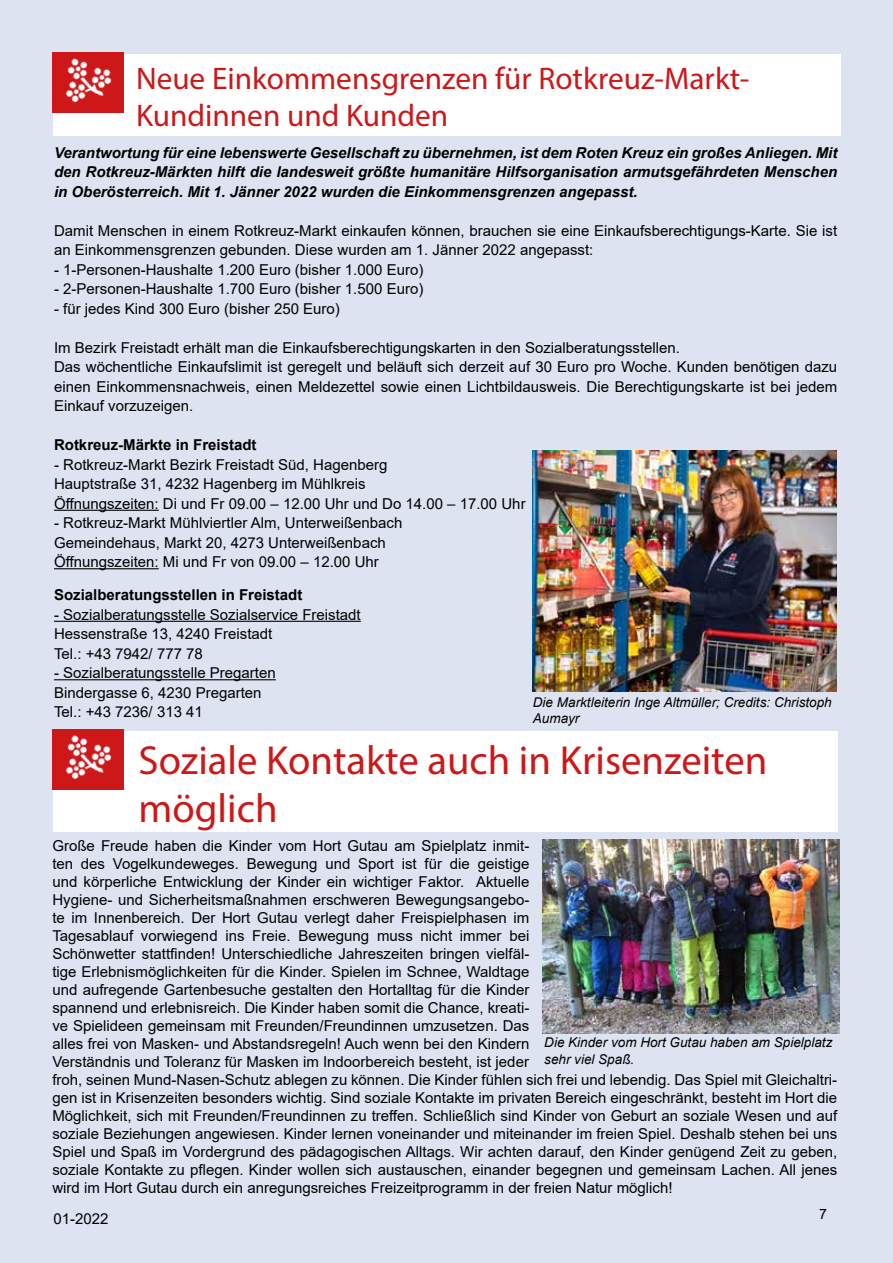
<style>
.page{position:relative;width:893px;height:1263px;background:#dee3f2}
.page>*{position:absolute;margin:0;border:0;box-sizing:border-box;transform-origin:0 0}
.t1{font:40.65px/48.9px "Myriad Pro";color:#cd1719}
.t2{font:31.35px/37.7px "Myriad Pro";color:#cd1719}
.t3{font:15px/18px "Arial";color:#000}
.t4{font:italic 700 15px/19.5px "Arial";color:#000;text-align:justify}
.t5{font:700 15px "Arial";color:#000}
.t6{font:14.25px "Arial";color:#000}
.t7{font:italic 13.5px/16.2px "Arial";color:#000}
</style>
<div class="page">
<div style="left:53px;top:54px;width:787px;height:82px;background:#fff"></div>
<div style="left:53px;top:53px;width:71px;height:60px;background:#cd1719"></div>
<img style="left:53px;top:52px;width:69px;height:51px">
<hr style="left:54px;top:510px;width:105px;height:1px;background:#000">
<hr style="left:54px;top:568px;width:105px;height:1px;background:#000">
<hr style="left:54px;top:621px;width:307px;height:1px;background:#000">
<hr style="left:54px;top:679px;width:222px;height:1px;background:#000">
<img style="left:533px;top:451px;width:303px;height:240px">
<div style="left:53px;top:731px;width:784px;height:101px;background:#fff"></div>
<div style="left:53px;top:729px;width:71px;height:61px;background:#cd1719"></div>
<img style="left:66px;top:735px;width:46px;height:45px">
<img style="left:542px;top:840px;width:298px;height:193px">
<h2 class="t2" style="left:136px;top:59px;width:615px">Neue Einkommensgrenzen für Rotkreuz-Markt-<br>Kundinnen und Kunden</h2>
<p class="t4" style="left:54px;top:143px;width:785px">Verantwortung für eine lebenswerte Gesellschaft zu übernehmen, ist dem Roten Kreuz ein großes Anliegen. Mit den Rotkreuz-Märkten hilft die landesweit größte humanitäre Hilfsorganisation armutsgefährdeten Menschen in Oberösterreich. Mit 1. Jänner 2022 wurden die Einkommensgrenzen angepasst.</p>
<p class="t3" style="left:54px;top:221px;width:785px;line-height:19.5px">Damit Menschen in einem Rotkreuz-Markt einkaufen können, brauchen sie eine Einkaufsberechtigungs-Karte. Sie ist an Einkommensgrenzen gebunden. Diese wurden am 1. Jänner 2022 angepasst:</p>
<p class="t3" style="left:54px;top:260px;width:371px">- 1-Personen-Haushalte 1.200 Euro (bisher 1.000 Euro)</p>
<p class="t3" style="left:54px;top:280px;width:371px">- 2-Personen-Haushalte 1.700 Euro (bisher 1.500 Euro)</p>
<p class="t3" style="left:54px;top:299px;width:287px">- für jedes Kind 300 Euro (bisher 250 Euro)</p>
<p class="t3" style="left:54px;top:338px;width:785px;line-height:19.5px">Im Bezirk Freistadt erhält man die Einkaufsberechtigungskarten in den Sozialberatungsstellen.<br>Das wöchentliche Einkaufslimit ist geregelt und beläuft sich derzeit auf 30 Euro pro Woche. Kunden benötigen dazu einen Einkommensnachweis, einen Meldezettel sowie einen Lichtbildausweis. Die Berechtigungskarte ist bei jedem Einkauf vorzuzeigen.</p>
<p class="t5" style="left:54px;top:434px;width:204px">Rotkreuz-Märkte in Freistadt</p>
<p class="t3" style="left:54px;top:455px;width:473px;line-height:19.5px">- Rotkreuz-Markt Bezirk Freistadt Süd, Hagenberg<br>Hauptstraße 31, 4232 Hagenberg im Mühlkreis<br>Öffnungszeiten: Di und Fr 09.00 – 12.00 Uhr und Do 14.00 – 17.00 Uhr</p>
<p class="t3" style="left:54px;top:513px;width:350px;line-height:19.5px">- Rotkreuz-Markt Mühlviertler Alm, Unterweißenbach<br>Gemeindehaus, Markt 20, 4273 Unterweißenbach<br>Öffnungszeiten: Mi und Fr von 09.00 – 12.00 Uhr</p>
<p class="t5" style="left:54px;top:584px;width:250px">Sozialberatungsstellen in Freistadt</p>
<p class="t3" style="left:54px;top:605px;width:308px;line-height:19.5px">- Sozialberatungsstelle Sozialservice Freistadt<br>Hessenstraße 13, 4240 Freistadt<br>Tel.: +43 7942/ 777 78</p>
<p class="t3" style="left:54px;top:663px;width:223px;line-height:19.5px">- Sozialberatungsstelle Pregarten<br>Bindergasse 6, 4230 Pregarten<br>Tel.: +43 7236/ 313 41</p>
<p class="t7" style="left:533px;top:695px;width:300px">Die Marktleiterin Inge Altmüller; Credits: Christoph<br>Aumayr</p>
<h1 class="t1" style="left:139px;top:735px;width:630px">Soziale Kontakte auch in Krisenzeiten möglich</h1>
<p class="t3" style="left:52px;top:836px;width:786px">Große Freude haben die Kinder vom Hort Gutau am Spielplatz inmit-<br>ten des Vogelkundeweges. Bewegung und Sport ist für die geistige<br>und körperliche Entwicklung der Kinder ein wichtiger Faktor. Aktuelle<br>Hygiene- und Sicherheitsmaßnahmen erschweren Bewegungsangebo-<br>te im Innenbereich. Der Hort Gutau verlegt daher Freispielphasen im<br>Tagesablauf vorwiegend ins Freie. Bewegung muss nicht immer bei<br>Schönwetter stattfinden! Unterschiedliche Jahreszeiten bringen vielfäl-<br>tige Erlebnismöglichkeiten für die Kinder. Spielen im Schnee, Waldtage<br>und aufregende Gartenbesuche gestalten den Hortalltag für die Kinder<br>spannend und erlebnisreich. Die Kinder haben somit die Chance, kreati-<br>ve Spielideen gemeinsam mit Freunden/Freundinnen umzusetzen. Das<br>alles frei von Masken- und Abstandsregeln! Auch wenn bei den Kindern<br>Verständnis und Toleranz für Masken im Indoorbereich besteht, ist jeder<br>froh, seinen Mund-Nasen-Schutz ablegen zu können. Die Kinder fühlen sich frei und lebendig. Das Spiel mit Gleichaltri&shy;gen ist in Krisenzeiten besonders wichtig. Sind soziale Kontakte im privaten Bereich eingeschränkt, besteht im Hort die Möglichkeit, sich mit Freunden/Freundinnen zu treffen. Schließlich sind Kinder von Geburt an soziale Wesen und auf soziale Beziehungen angewiesen. Kinder lernen voneinander und miteinander im freien Spiel. Deshalb stehen bei uns Spiel und Spaß im Vordergrund des pädagogischen Alltags. Wir achten darauf, den Kinder genügend Zeit zu geben, soziale Kontakte zu pflegen. Kinder wollen sich austauschen, einander begegnen und gemeinsam Lachen. All jenes wird im Hort Gutau durch ein anregungsreiches Freizeitprogramm in der freien Natur möglich!</p>
<p class="t7" style="left:544px;top:1035px;width:290px">Die Kinder vom Hort Gutau haben am Spielplatz sehr viel Spaß.</p>
<p class="t3" style="left:53px;top:1210px;width:57px">01-2022</p>
<p class="t6" style="left:819px;top:1204px;width:9px">7</p>
</div>
